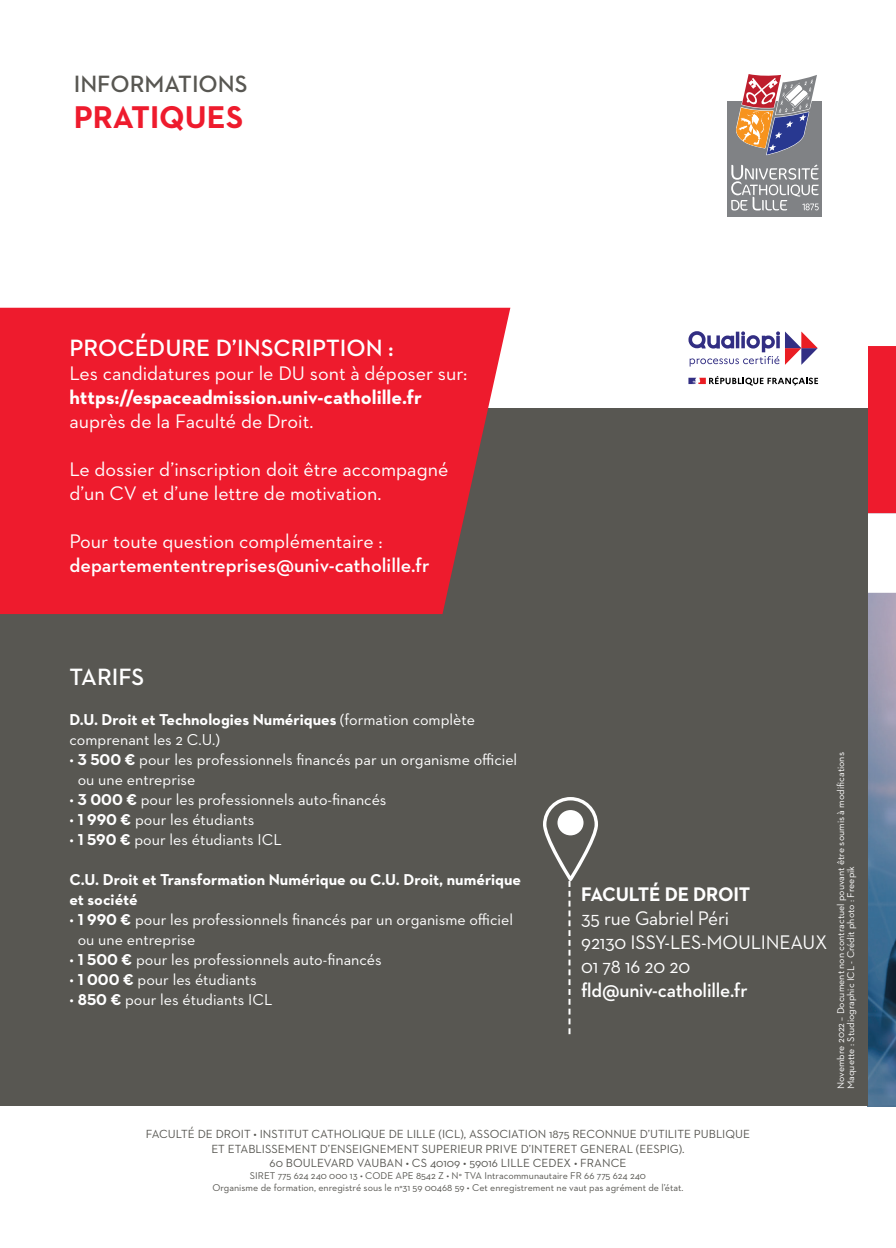
<style>
.page{position:relative;width:896px;height:1248px;background:#fff}
.page>*{position:absolute;margin:0;border:0;box-sizing:border-box;transform-origin:0 0}
.t1{font:700 32px "Neutraface 2 Text";color:#ee1b2d}
.t2{font:600 24px "Neutraface 2 Text";color:#fff}
.t3{font:600 24px "Neutraface 2 Text";color:#585752}
.t4{font:20px/24px "Neutraface 2 Text";color:#fff}
.t5{font:700 20px/24px "Neutraface 2 Text";color:#fff}
.t6{font:600 20px "Neutraface 2 Text";color:#fff}
.t7{font:16px/20px "Neutraface 2 Text";color:#fff}
.t8{font:700 16px/20px "Neutraface 2 Text";color:#fff}
.t9{font:12px "Neutraface 2 Text";color:#585752}
.t10{font:10px "Neutraface 2 Text";color:#585752}
.t11{font:10px "Neutraface 2 Text";color:#fff}
.s1{font-weight:400}
.s2{font-weight:700}
</style>
<div class="page">
<img style="left:867px;top:592px;width:29px;height:514px">
<div style="left:0;top:408px;width:867px;height:698px;background:#585752"></div>
<svg style="left:688px;top:331px;width:208px;height:261px"></svg>
<div style="left:0;top:308px;width:510px;height:306px;background:#ee1b2d"></div>
<svg style="left:543px;top:797px;width:55px;height:237px"></svg>
<div style="left:559px;top:811px;width:23px;height:22px;background:#fff;border-radius:50%"></div>
<div style="left:727px;top:102px;width:95px;height:115px;background:#808285"></div>
<svg style="left:734px;top:74px;width:84px;height:81px"></svg>
<svg style="left:731px;top:165px;width:87px;height:45px"></svg>
<p class="t3" style="left:74px;top:69px;width:175px">INFORMATIONS</p>
<p class="t1" style="left:74px;top:97px;width:171px">PRATIQUES</p>
<p class="t2" style="left:69px;top:333px;width:326px">PROCÉDURE D’INSCRIPTION :</p>
<p class="t4" style="left:69px;top:361px;width:399px">Les candidatures pour le DU sont à déposer sur:</p>
<p class="t5" style="left:69px;top:385px;width:354px">https://espaceadmission.univ-catholille.fr <span class="s1">auprès de la Faculté de Droit.</span></p>
<p class="t4" style="left:69px;top:457px;width:380px">Le dossier d’inscription doit être accompagné d’un CV et d’une lettre de motivation.</p>
<p class="t4" style="left:69px;top:529px;width:315px">Pour toute question complémentaire :</p>
<p class="t6" style="left:69px;top:553px;width:362px">departemententreprises@univ-catholille.fr</p>
<p class="t2" style="left:69px;top:662px;width:76px">TARIFS</p>
<p class="t7" style="left:69px;top:709px;width:407px"><span class="s2">D.U. Droit et Technologies Numériques</span> (formation complète comprenant les 2 C.U.)</p>
<p class="t7" style="left:78px;top:749px;width:441px;text-indent:-8px">• <span class="s2">3 500 €</span> pour les professionnels financés par un organisme officiel ou une entreprise</p>
<p class="t7" style="left:69px;top:789px;width:318px">• <span class="s2">3 000 €</span> pour les professionnels auto-financés</p>
<p class="t7" style="left:69px;top:809px;width:186px">• <span class="s2">1 990 €</span> pour les étudiants</p>
<p class="t7" style="left:69px;top:829px;width:214px">• <span class="s2">1 590 €</span> pour les étudiants ICL</p>
<p class="t8" style="left:69px;top:869px;width:453px">C.U. Droit et Transformation Numérique ou C.U. Droit, numérique et société</p>
<p class="t7" style="left:78px;top:909px;width:437px;text-indent:-8px">• <span class="s2">1 990 €</span> pour les professionnels financés par un organisme officiel ou une entreprise</p>
<p class="t7" style="left:69px;top:949px;width:314px">• <span class="s2">1 500 €</span> pour les professionnels auto-financés</p>
<p class="t7" style="left:69px;top:969px;width:189px">• <span class="s2">1 000 €</span> pour les étudiants</p>
<p class="t7" style="left:69px;top:989px;width:204px">• <span class="s2">850 €</span> pour les étudiants ICL</p>
<p class="t5" style="left:581px;top:881px;width:171px">FACULTÉ DE DROIT</p>
<p class="t4" style="left:581px;top:905px;width:149px">35 rue Gabriel Péri</p>
<p class="t4" style="left:581px;top:929px;width:248px">92130 ISSY-LES-MOULINEAUX</p>
<p class="t4" style="left:581px;top:953px;width:111px">01 78 16 20 20</p>
<p class="t6" style="left:581px;top:977px;width:168px">fld@univ-catholille.fr</p>
<p class="t11" style="left:834px;top:1089px;width:338px;rotate:-90deg">Novembre 2022 – Document non contractuel pouvant être soumis à modifications</p>
<p class="t11" style="left:844px;top:1089px;width:224px;rotate:-90deg">Maquette : Studiographic ICL - Crédit photo : Freepik</p>
<p class="t9" style="left:146px;top:1126px;width:606px">FACULTÉ DE DROIT • INSTITUT CATHOLIQUE DE LILLE (ICL), ASSOCIATION 1875 RECONNUE D’UTILITE PUBLIQUE</p>
<p class="t9" style="left:211px;top:1140px;width:475px">ET ETABLISSEMENT D’ENSEIGNEMENT SUPERIEUR PRIVE D’INTERET GENERAL (EESPIG).</p>
<p class="t9" style="left:270px;top:1155px;width:358px">60 BOULEVARD VAUBAN • CS 40109 • 59016 LILLE CEDEX • FRANCE</p>
<p class="t10" style="left:250px;top:1169px;width:397px">SIRET 775 624 240 000 13 • CODE APE 8542 Z • N° TVA Intracommunautaire FR 66 775 624 240</p>
<p class="t10" style="left:212px;top:1181px;width:473px">Organisme de formation, enregistré sous le n°31 59 00468 59 • Cet enregistrement ne vaut pas agrément de l’état.</p>
</div>
